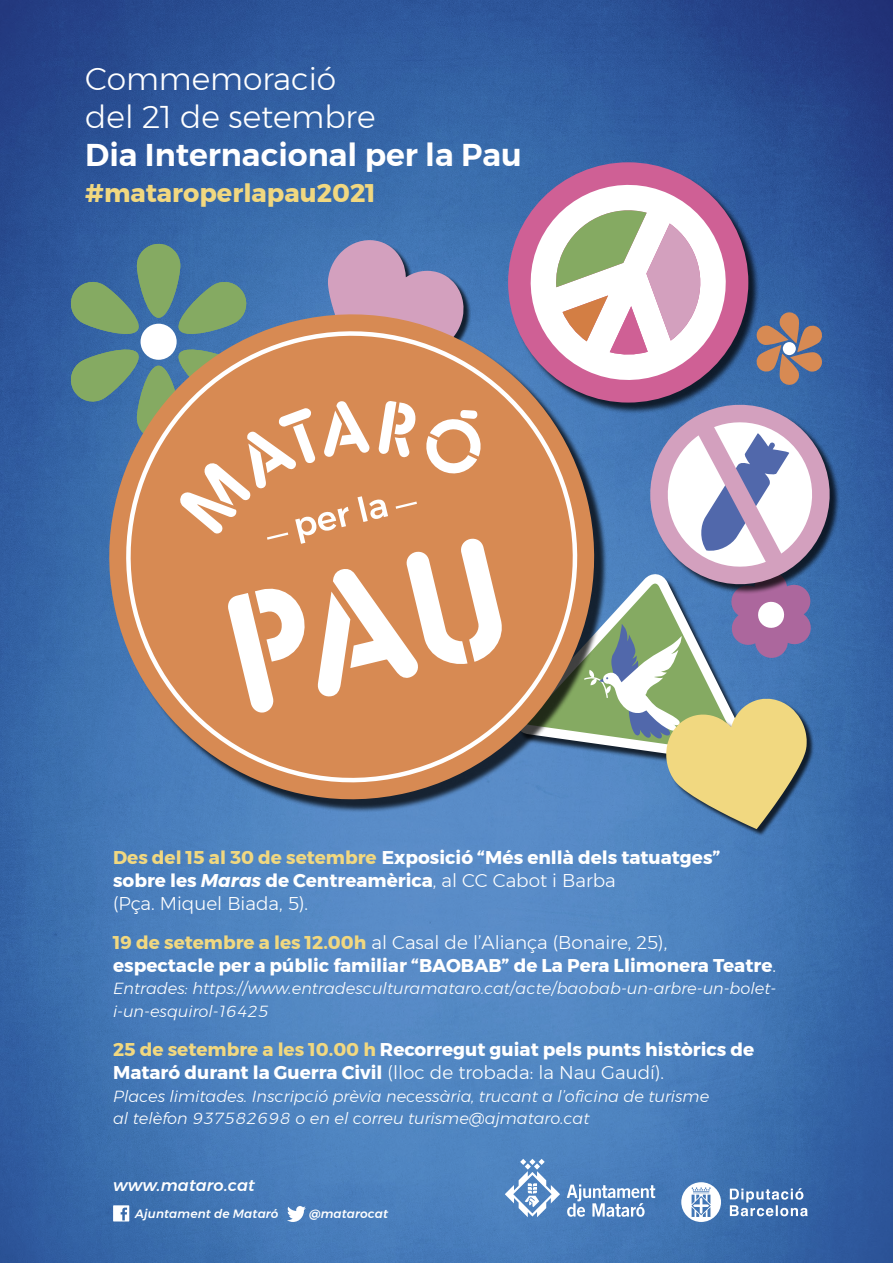
<style>
.page{position:relative;width:893px;height:1263px;background:#fff}
.page>*{position:absolute;margin:0;border:0;box-sizing:border-box;transform-origin:0 0}
.t1{font:300 31.35px/37.7px "Montserrat";color:#fff}
.t2{font:600 31.35px "Montserrat";color:#fff}
.t3{font:700 25.5px "Montserrat";color:#f1d880}
.t4{font:700 18.45px/22.6px "Montserrat";color:#fff}
.t5{font:italic 300 16.05px/22.6px "Montserrat";color:#fff}
.t6{font:italic 500 16.05px "Montserrat";letter-spacing:.01em;color:#fff}
.t7{font:italic 500 12px "Montserrat";letter-spacing:.01em;color:#fff}
.s1{color:#f1d880}
.s2{font-style:italic}
.s3{font-weight:300}
</style>
<div class="page">
<img style="left:0;top:0;width:893px;height:1263px">
<div style="left:137px;top:244px;width:43px;height:74px;background:#85aa62;border-radius:22px"></div>
<svg style="left:68px;top:279px;width:73px;height:126px;background:#507b8a"></svg>
<div style="left:510px;top:164px;width:250px;height:250px;background:#000;opacity:.75"></div>
<div style="left:508px;top:162px;width:240px;height:241px;background:#cf6095;border-radius:50%"></div>
<svg style="left:517px;top:171px;width:222px;height:223px"></svg>
<svg style="left:555px;top:204px;width:153px;height:151px;background:#d9ceca"></svg>
<div style="left:667px;top:700px;width:148px;height:137px;background:#000;opacity:.75"></div>
<svg style="left:85px;top:290px;width:534px;height:534px;background:#668ab1"></svg>
<svg style="left:106px;top:311px;width:491px;height:492px;background:#a98a7b"></svg>
<svg style="left:227px;top:538px;width:278px;height:176px;fill:#d78a53"></svg>
<svg style="left:173px;top:240px;width:311px;height:304px;background:#bb9480"></svg>
<svg style="left:755px;top:311px;width:68px;height:75px;background:#867a82"></svg>
<svg style="left:519px;top:394px;width:321px;height:435px;background:#9096a1"></svg>
<svg style="left:567px;top:1184px;width:88px;height:33px"></svg>
<svg style="left:505px;top:1159px;width:55px;height:58px"></svg>
<svg style="left:730px;top:1188px;width:78px;height:28px"></svg>
<svg style="left:681px;top:1182px;width:40px;height:40px"></svg>
<svg style="left:287px;top:1206px;width:19px;height:16px"></svg>
<svg style="left:113px;top:1205px;width:16px;height:16px"></svg>
<h1 class="t1" style="left:85px;top:60px;width:292px">Commemoració del 21 de setembre</h1>
<h1 class="t2" style="left:85px;top:130px;width:438px">Dia Internacional per la Pau</h1>
<h2 class="t3" style="left:85px;top:172px;width:292px">#mataroperlapau2021</h2>
<p class="t4" style="left:113px;top:846px;width:609px"><span class="s1">Des del 15 al 30 de setembre</span> Exposició “Més enllà dels tatuatges” sobre les <span class="s2">Maras</span> de Centreamèrica<span class="s3">, al CC Cabot i Barba<br>(Pça. Miquel Biada, 5).</span></p>
<p class="t4" style="left:113px;top:931px;width:664px"><span class="s1">19 de setembre a les 12.00h</span> <span class="s3">al Casal de l’Aliança (Bonaire, 25),<br></span>espectacle per a públic familiar “BAOBAB” de La Pera Llimonera Teatre<span class="s3">.</span></p>
<p class="t5" style="left:113px;top:977px;width:665px">Entrades: https://www.entradesculturamataro.cat/acte/baobab-un-arbre-un-bolet&shy;i-un-esquirol-16425</p>
<p class="t4" style="left:113px;top:1038px;width:643px"><span class="s1">25 de setembre a les 10.00 h</span> Recorregut guiat pels punts històrics de<br>Mataró durant la Guerra Civil <span class="s3">(lloc de trobada: la Nau Gaudí).</span></p>
<p class="t5" style="left:113px;top:1084px;width:598px">Places limitades. Inscripció prèvia necessària, trucant a l’oficina de turisme al telèfon 937582698 o en el correu turisme@ajmataro.cat</p>
<p class="t6" style="left:113px;top:1173px;width:143px">www.mataro.cat</p>
<p class="t7" style="left:135px;top:1205px;width:145px">Ajuntament de Mataró</p>
<p class="t7" style="left:309px;top:1205px;width:81px">@matarocat</p>
</div>
